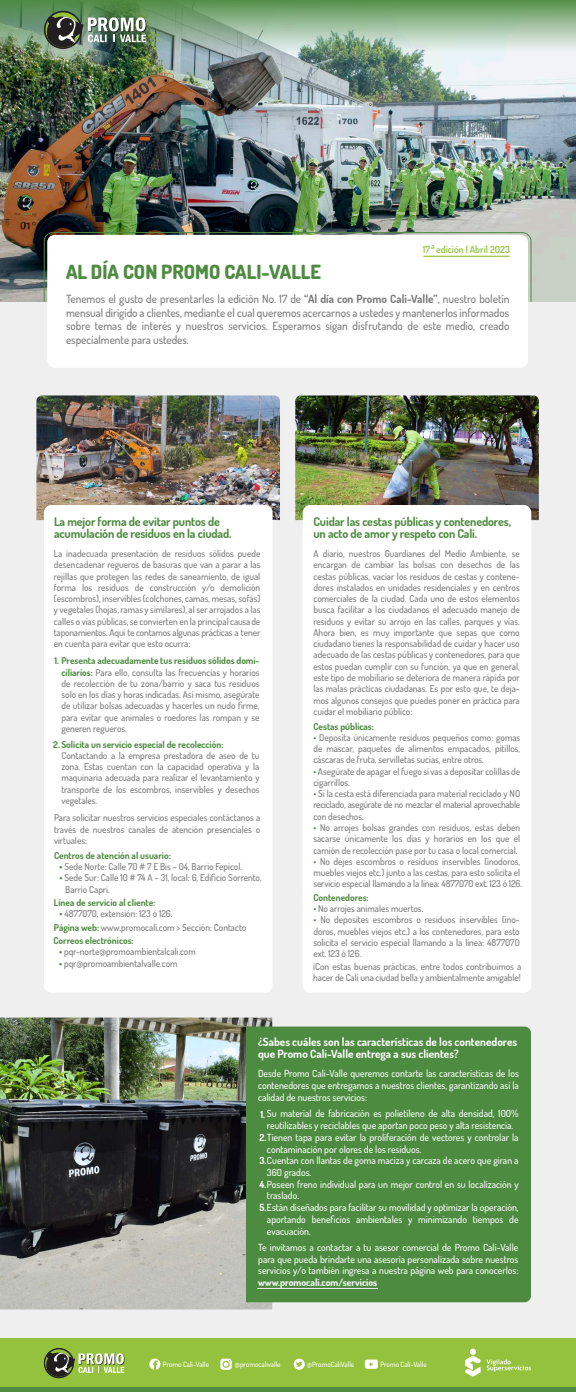
<style>
.page{position:relative;width:576px;height:1392px;background:#fff}
.page>*{position:absolute;margin:0;border:0;box-sizing:border-box;transform-origin:0 0}
.t1{font:800 19.5px "Dosis";color:#4d8b40}
.t2{font:700 12px/12px "Dosis";letter-spacing:-.01em;color:#4d8b40}
.t3{font:500 11.25px/13.5px "Dosis";color:#797979;text-align:justify}
.t4{font:700 11.25px/12px "Dosis";color:#fff}
.t5{font:500 9.75px/11.7px "Dosis";color:#fff;text-align:justify}
.t6{font:700 9.75px "Dosis";color:#fff}
.t7{font:600 9.75px "Dosis";color:#95c23d}
.t8{font:500 9.38px/11.2px "Dosis";color:#797979;text-align:justify}
.t9{font:700 9.38px "Dosis";color:#4d8b40}
.t10{font:600 7.88px "Dosis";color:#95c23d}
.t11{font:500 7.2px "Dosis";color:#fff}
.s1{font-weight:700}
.s2{font-weight:700;color:#4d8b40}
.s3{color:#4d8b40}
</style>
<div class="page">
<div style="left:0;top:0;width:576px;height:1376px;background:#efefef"></div>
<img style="left:0;top:52px;width:576px;height:250px">
<div style="left:47px;top:235px;width:481px;height:133px;background:#fff;border-radius:7px"></div>
<svg style="left:0;top:0;width:576px;height:52px"></svg>
<div style="left:44px;top:11px;width:38px;height:37px;background:#46574c;border-radius:50%"></div>
<div style="left:44px;top:11px;width:38px;height:38px;border:1px solid #231f20;border-radius:50%"></div>
<img style="left:45px;top:12px;width:101px;height:36px">
<svg style="left:44px;top:232px;width:488px;height:70px"></svg>
<hr style="left:423px;top:256px;width:87px;height:1px;background:#95c23d">
<div style="left:0;top:1338px;width:576px;height:53px;background:#95c23d"></div>
<svg style="left:149px;top:1358px;width:11px;height:11px"></svg>
<svg style="left:365px;top:1359px;width:13px;height:9px"></svg>
<svg style="left:294px;top:1358px;width:11px;height:11px"></svg>
<svg style="left:220px;top:1358px;width:12px;height:11px"></svg>
<svg style="left:465px;top:1348px;width:16px;height:28px"></svg>
<svg style="left:487px;top:1359px;width:44px;height:12px"></svg>
<div style="left:44px;top:1348px;width:30px;height:29px;border:1px solid #231f20;border-radius:50%"></div>
<svg style="left:45px;top:1348px;width:79px;height:29px"></svg>
<img style="left:0;top:1017px;width:272px;height:292px">
<div style="left:0;top:1386px;width:576px;height:5px;background:#4d8b40"></div>
<img style="left:36px;top:395px;width:244px;height:125px">
<img style="left:295px;top:395px;width:244px;height:125px">
<div style="left:246px;top:1026px;width:285px;height:276px;background:#4d8b40"></div>
<div style="left:44px;top:505px;width:229px;height:487px;background:#fff;border-radius:7px"></div>
<div style="left:303px;top:505px;width:228px;height:487px;background:#fff;border-radius:7px"></div>
<hr style="left:257px;top:1287px;width:121px;height:1px;background:#efefef">
<p class="t7" style="left:423px;top:242px;width:89px">17 edición | Abril 2023</p>
<p class="t10" style="left:431px;top:241px;width:5px">a</p>
<h1 class="t1" style="left:66px;top:258px;width:257px">AL DÍA CON PROMO CALI-VALLE</h1>
<p class="t3" style="left:66px;top:292px;width:445px">Tenemos el gusto de presentarles la edición No. 17 de <span class="s1">“Al día con Promo Cali-Valle”</span>, nuestro boletín mensual dirigido a clientes, mediante el cual queremos acercarnos a ustedes y mantenerlos informados sobre temas de interés y nuestros servicios. Esperamos sigan disfrutando de este medio, creado especialmente para ustedes.</p>
<p class="t2" style="left:54px;top:515px;width:179px">La mejor forma de evitar puntos de acumulación de residuos en la ciudad.</p>
<p class="t8" style="left:54px;top:547px;width:208px">La inadecuada presentación de residuos sólidos puede desencadenar regueros de basuras que van a parar a las rejillas que protegen las redes de saneamiento, de igual forma los residuos de construcción y/o demolición (escombros), inservibles (colchones, camas, mesas, sofás) y vegetales (hojas, ramas y similares), al ser arrojados a las calles o vías públicas, se convierten en la principal causa de taponamientos. Aquí te contamos algunas prácticas a tener en cuenta para evitar que esto ocurra:</p>
<p class="t8" style="left:62px;top:655px;width:200px;text-indent:-7px"><span class="s2">1. Presenta adecuadamente tus residuos sólidos domi&shy;ciliarios:</span> Para ello, consulta las frecuencias y horarios de recolección de tu zona/barrio y saca tus residuos solo en los días y horas indicadas. Así mismo, asegúrate de utilizar bolsas adecuadas y hacerles un nudo firme, para evitar que animales o roedores las rompan y se generen regueros.</p>
<p class="t9" style="left:53px;top:737px;width:172px">2. Solicita un servicio especial de recolección:</p>
<p class="t8" style="left:61px;top:749px;width:200px">Contactando a la empresa prestadora de aseo de tu zona. Estas cuentan con la capacidad operativa y la maquinaria adecuada para realizar el levantamiento y transporte de los escombros, inservibles y desechos vegetales.</p>
<p class="t8" style="left:54px;top:811px;width:208px">Para solicitar nuestros servicios especiales contáctanos a través de nuestros canales de atención presenciales o virtuales:</p>
<p class="t9" style="left:54px;top:848px;width:118px">Centros de atención al usuario:</p>
<p class="t8" style="left:60px;top:860px;width:184px"><span class="s2">•</span> Sede Norte: Calle 70 # 7 E Bis – 04, Barrio Fepicol.</p>
<p class="t8" style="left:65px;top:871px;width:198px;text-indent:-6px"><span class="s2">•</span> Sede Sur: Calle 10 # 74 A – 31, local: 6, Edificio Sorrento,<br>Barrio Capri.</p>
<p class="t9" style="left:54px;top:895px;width:103px">Línea de servicio al cliente:</p>
<p class="t8" style="left:53px;top:906px;width:194px;line-height:13.4px;text-align:left;text-indent:6px"><span class="s2">•</span> 4877070, extensión: 123 ó 126.<br><span class="s2">Página web:</span> www.promocali.com &gt; Sección: Contacto<br><span class="s2">Correos electrónicos:</span></p>
<p class="t8" style="left:59px;top:945px;width:138px"><span class="s2">•</span> pqr-norte@promoambientalcali.com</p>
<p class="t8" style="left:59px;top:957px;width:120px"><span class="s2">•</span> pqr@promoambientalvalle.com</p>
<p class="t2" style="left:314px;top:515px;width:199px">Cuidar las cestas públicas y contenedores, un acto de amor y respeto con Cali.</p>
<p class="t8" style="left:314px;top:547px;width:208px">A diario, nuestros Guardianes del Medio Ambiente, se encargan de cambiar las bolsas con desechos de las cestas públicas, vaciar los residuos de cestas y contene&shy;dores instalados en unidades residenciales y en centros comerciales de la ciudad. Cada uno de estos elementos busca facilitar a los ciudadanos el adecuado manejo de residuos y evitar su arrojo en las calles, parques y vías.<br>Ahora bien, es muy importante que sepas que como ciudadano tienes la responsabilidad de cuidar y hacer uso adecuado de las cestas públicas y contenedores, para que estos puedan cumplir con su función, ya que en general, este tipo de mobiliario se deteriora de manera rápida por las malas prácticas ciudadanas. Es por esto que, te deja&shy;mos algunos consejos que puedes poner en práctica para cuidar el mobiliario público:</p>
<p class="t9" style="left:313px;top:719px;width:62px">Cestas públicas:</p>
<p class="t8" style="left:313px;top:731px;width:208px"><span class="s3">•</span> Deposita únicamente residuos pequeños como: gomas de mascar, paquetes de alimentos empacados, pitillos, cáscaras de fruta, servilletas sucias, entre otros.</p>
<p class="t8" style="left:313px;top:765px;width:208px"><span class="s3">•</span> Asegúrate de apagar el fuego si vas a depositar colillas de cigarrillos.</p>
<p class="t8" style="left:313px;top:787px;width:208px"><span class="s3">•</span> Si la cesta está diferenciada para material reciclado y NO reciclado, asegúrate de no mezclar el material aprovechable con desechos.</p>
<p class="t8" style="left:313px;top:821px;width:208px"><span class="s3">•</span> No arrojes bolsas grandes con residuos, estas deben sacarse únicamente los días y horarios en los que el camión de recolección pase por tu casa o local comercial.</p>
<p class="t8" style="left:313px;top:855px;width:210px;text-align:left"><span class="s3">•</span> No dejes escombros o residuos inservibles (inodoros, muebles viejos etc.) junto a las cestas, para esto solicita el servicio especial llamando a la línea: 4877070 ext. 123 ó 126.</p>
<p class="t9" style="left:313px;top:890px;width:57px">Contenedores:</p>
<p class="t8" style="left:313px;top:902px;width:111px"><span class="s3">•</span> No arrojes animales muertos.</p>
<p class="t8" style="left:313px;top:913px;width:208px"><span class="s3">•</span> No deposites escombros o residuos inservibles (ino&shy;doros, muebles viejos etc.) a los contenedores, para esto solicita el servicio especial llamando a la línea: 4877070 ext. 123 ó 126.</p>
<p class="t8" style="left:313px;top:960px;width:209px">¡Con estas buenas prácticas, entre todos contribuimos a hacer de Cali una ciudad bella y ambientalmente amigable!</p>
<p class="t4" style="left:258px;top:1035px;width:261px">¿Sabes cuáles son las características de los contenedores que Promo Cali-Valle entrega a sus clientes?</p>
<p class="t5" style="left:258px;top:1067px;width:262px">Desde Promo Cali-Valle queremos contarte las características de los contenedores que entregamos a nuestros clientes, garantizando así la calidad de nuestros servicios:</p>
<p class="t5" style="left:261px;top:1107px;width:260px"><span class="s1">1.</span> Su material de fabricación es polietileno de alta densidad, 100%</p>
<p class="t5" style="left:267px;top:1119px;width:248px">reutilizables y reciclables que aportan poco peso y alta resistencia.</p>
<p class="t5" style="left:259px;top:1130px;width:261px"><span class="s1">2.</span>Tienen tapa para evitar la proliferación de vectores y controlar la</p>
<p class="t5" style="left:267px;top:1142px;width:156px">contaminación por olores de los residuos.</p>
<p class="t5" style="left:259px;top:1154px;width:261px"><span class="s1">3.</span>Cuentan con llantas de goma maciza y carcaza de acero que giran a</p>
<p class="t5" style="left:267px;top:1166px;width:46px">360 grados.</p>
<p class="t5" style="left:259px;top:1177px;width:261px"><span class="s1">4.</span>Poseen freno individual para un mejor control en su localización y</p>
<p class="t5" style="left:267px;top:1189px;width:34px">traslado.</p>
<p class="t5" style="left:259px;top:1201px;width:261px"><span class="s1">5.</span>Están diseñados para facilitar su movilidad y optimizar la operación,</p>
<p class="t5" style="left:267px;top:1212px;width:253px">aportando beneficios ambientales y minimizando tiempos de</p>
<p class="t5" style="left:267px;top:1224px;width:45px">evacuación.</p>
<p class="t5" style="left:258px;top:1240px;width:262px">Te invitamos a contactar a tu asesor comercial de Promo Cali-Valle para que pueda brindarte una asesoría personalizada sobre nuestros servicios y/o también ingresa a nuestra página web para conocerlos:</p>
<p class="t6" style="left:258px;top:1275px;width:121px">www.promocali.com/servicios</p>
<p class="t11" style="left:163px;top:1359px;width:48px">Promo Cali-Valle</p>
<p class="t11" style="left:235px;top:1359px;width:47px">@promocalivalle</p>
<p class="t11" style="left:307px;top:1359px;width:49px">@PromoCaliValle</p>
<p class="t11" style="left:380px;top:1359px;width:48px">Promo Cali-Valle</p>
</div>
